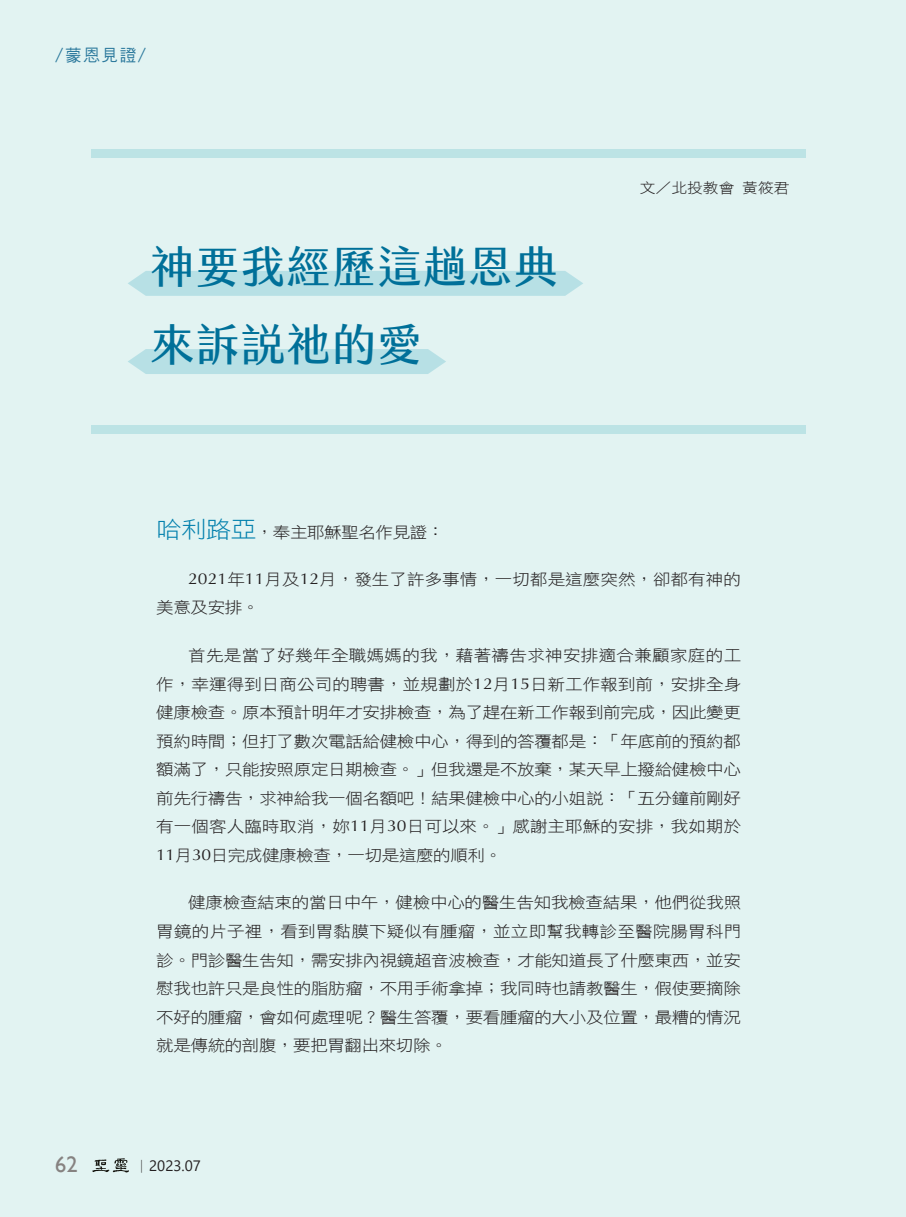
<style>
.page{position:relative;width:906px;height:1217px;background:#fff}
.page>*{position:absolute;margin:0;border:0;box-sizing:border-box;transform-origin:0 0}
.t1{font:43.65px "jf jinxuan fresh 2.2 Medium";letter-spacing:.01em;color:#007099}
.t2{font:22.5px "Gill Sans";color:#868281}
.t3{font:16.5px "DF Hei W5 WIN BF";color:#2a789c}
.t4{font:15.75px/28.5px "DF Hei W3 WIN BF";letter-spacing:-.02em;color:#231f20;text-align:justify;scale:1.11 1}
.t5{font:15.75px/28.5px "DF Hei W3 WIN BF";color:#231f20;scale:1.11 1}
.t6{font:15px "Segoe UI";color:#231f20}
.t7{font:14.1px "DF Hei W3 WIN BF";color:#231f20;scale:1.11 1}
.s1{font-size:22.95px;color:#0180ad}
.s2{font-family:"Optima"}
.s3{font-family:"Adobe Ming Std";font-weight:300}
</style>
<div class="page">
<div style="left:0;top:0;width:906px;height:1216px;background:#e2f3f2"></div>
<div style="left:128px;top:349px;width:318px;height:25px;background:#b7e0e5"></div>
<div style="left:128px;top:271px;width:455px;height:25px;background:#b7e0e5"></div>
<div style="left:91px;top:425px;width:715px;height:8px;background:#bce3e5"></div>
<div style="left:91px;top:149px;width:714px;height:9px;background:#bce3e5"></div>
<svg style="left:92px;top:1158px;width:37px;height:14px"></svg>
<p class="t3" style="left:55px;top:47px;width:92px">/蒙恩見證/</p>
<h1 class="t1" style="left:150px;top:241px;width:410px">神要我經歷這趟恩典</h1>
<h1 class="t1" style="left:150px;top:319px;width:274px">來訴說祂的愛</h1>
<p class="t7" style="left:640px;top:181px;width:136px">文／北投教會 黃筱君</p>
<p class="t4" style="left:156px;top:518px;width:261px"><span class="s1">哈利路亞</span>，奉主耶穌聖名作見證：</p>
<p class="t5" style="left:156px;top:565px;width:528px;text-indent:32px"><span class="s2">2021</span>年<span class="s2">11</span>月及<span class="s2">12</span>月，發生了許多事情，一切都是這麼突然，卻都有神的美意及安排。</p>
<p class="t4" style="left:156px;top:641px;width:528px;text-indent:32px">首先是當了好幾年全職媽媽的我，藉著禱告求神安排適合兼顧家庭的工作，幸運得到日商公司的聘書，並規劃於<span class="s2">12</span>月<span class="s2">15</span>日新工作報到前，安排全身健康檢查。原本預計明年才安排檢查，為了趕在新工作報到前完成，因此變更預約時間；但打了數次電話給健檢中心，得到的答覆都是：「年底前的預約都額滿了，只能按照原定日期檢查。」但我還是不放棄，某天早上撥給健檢中心前先行禱告，求神給我一個名額吧！結果健檢中心的小姐說：「五分鐘前剛好有一個客人臨時取消，妳<span class="s2">11</span>月<span class="s2">30</span>日可以來。」感謝主耶穌的安排，我如期於<span class="s2">11</span>月<span class="s2">30</span>日完成健康檢查，一切是這麼的順利。</p>
<p class="t4" style="left:156px;top:888px;width:528px;text-indent:32px">健康檢查結束的當日中午，健檢中心的醫生告知我檢查結果，他們從我照胃鏡的片子裡，看到胃黏膜下疑似有腫瘤，並立即幫我轉診至醫院腸胃科門診。門診醫生告知，需安排內視鏡超音波檢查，才能知道長了什麼東西，並安慰我也許只是良性的脂肪瘤，不用手術拿掉；我同時也請教醫生，假使要摘除不好的腫瘤，會如何處理呢？醫生答覆，要看腫瘤的大小及位置，最糟的情況就是傳統的剖腹，要把胃翻出來切除。</p>
<h2 class="t2" style="left:55px;top:1150px;width:24px">62</h2>
<p class="t6" style="left:134px;top:1151px;width:68px"><span class="s3">｜</span>2023.07</p>
</div>
